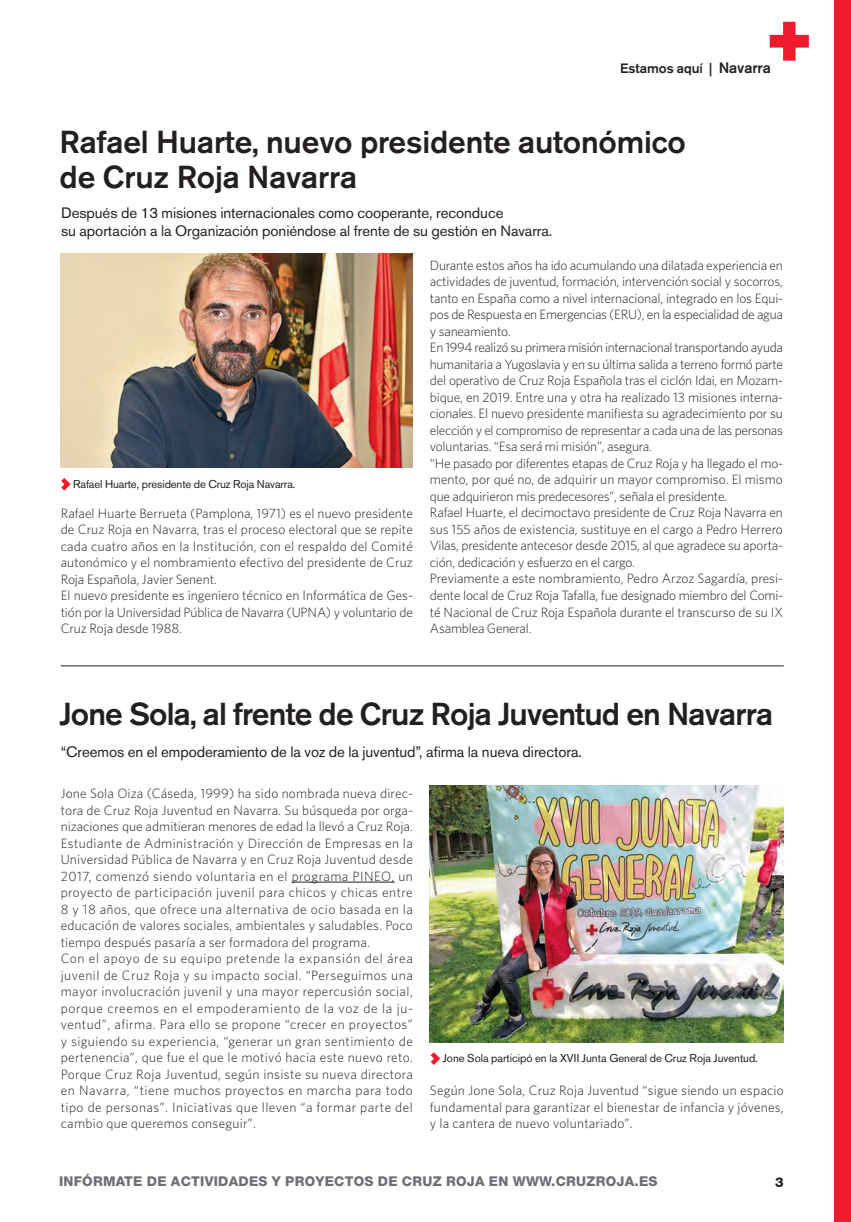
<style>
.page{position:relative;width:851px;height:1222px;background:#fff}
.page>*{position:absolute;margin:0;border:0;box-sizing:border-box;transform-origin:0 0}
.t1{font:500 31.5px/34.5px "Akzidenz Grotesk BE";letter-spacing:-.005em;color:#231f20}
.t2{font:500 31.5px "Akzidenz Grotesk BE";letter-spacing:-.025em;color:#231f20}
.t3{font:15px/18px "Akzidenz Grotesk BE";letter-spacing:-.005em;color:#231f20}
.t4{font:300 13.5px/16.5px "Whitney";color:#231f20}
.t5{font:300 13.5px/16.5px "Whitney";letter-spacing:.025em;color:#231f20}
.t6{font:800 13.5px "Helvetica Neue";letter-spacing:.02em;color:#6d6f74}
.t7{font:500 13.5px "Akzidenz Grotesk BE";letter-spacing:-.005em;color:#231f20}
.t8{font:800 13.5px "Helvetica Neue";color:#231f20}
.t9{font:11.25px "Akzidenz Grotesk BE";letter-spacing:-.005em;color:#231f20}
.s1{font-size:15px}
</style>
<div class="page">
<div style="left:834px;top:0;width:17px;height:1221px;background:#ee1b2c"></div>
<svg style="left:769px;top:22px;width:40px;height:39px"></svg>
<img style="left:61px;top:253px;width:352px;height:215px">
<hr style="left:292px;top:881px;width:103px;height:1px;background:#231f20">
<svg style="left:61px;top:478px;width:10px;height:12px"></svg>
<svg style="left:431px;top:1052px;width:9px;height:12px"></svg>
<hr style="left:61px;top:665px;width:723px;height:1px;background:#231f20">
<img style="left:430px;top:785px;width:354px;height:257px">
<p class="t7" style="left:620px;top:63px;width:152px">Estamos aquí | <span class="s1">Navarra</span></p>
<h1 class="t1" style="left:60px;top:128px;width:628px">Rafael Huarte, nuevo presidente autonómico de Cruz Roja Navarra</h1>
<p class="t3" style="left:61px;top:205px;width:493px">Después de 13 misiones internacionales como cooperante, reconduce<br>su aportación a la Organización poniéndose al frente de su gestión en Navarra.</p>
<p class="t9" style="left:73px;top:480px;width:224px">Rafael Huarte, presidente de Cruz Roja Navarra.</p>
<p class="t4" style="left:61px;top:505px;width:354px">Rafael Huarte Berrueta (Pamplona, 1971) es el nuevo presidente de Cruz Roja en Navarra, tras el proceso electoral que se repite cada cuatro años en la Institución, con el respaldo del Comité autonómico y el nombramiento efectivo del presidente de Cruz Roja Española, Javier Senent.<br>El nuevo presidente es ingeniero técnico en Informática de Ges&shy;tión por la Universidad Pública de Navarra (UPNA) y voluntario de Cruz Roja desde 1988.</p>
<p class="t4" style="left:430px;top:258px;width:355px">Durante estos años ha ido acumulando una dilatada experiencia en actividades de juventud, formación, intervención social y socorros, tanto en España como a nivel internacional, integrado en los Equi&shy;pos de Respuesta en Emergencias (ERU), en la especialidad de agua y saneamiento.<br>En 1994 realizó su primera misión internacional transportando ayuda humanitaria a Yugoslavia y en su última salida a terreno formó parte del operativo de Cruz Roja Española tras el ciclón Idai, en Mozam&shy;bique, en 2019. Entre una y otra ha realizado 13 misiones interna&shy;cionales. El nuevo presidente manifiesta su agradecimiento por su elección y el compromiso de representar a cada una de las personas voluntarias. “Esa será mi misión”, asegura.<br>“He pasado por diferentes etapas de Cruz Roja y ha llegado el mo&shy;mento, por qué no, de adquirir un mayor compromiso. El mismo que adquirieron mis predecesores”, señala el presidente.<br>Rafael Huarte, el decimoctavo presidente de Cruz Roja Navarra en sus 155 años de existencia, sustituye en el cargo a Pedro Herrero Vilas, presidente antecesor desde 2015, al que agradece su aporta&shy;ción, dedicación y esfuerzo en el cargo.<br>Previamente a este nombramiento, Pedro Arzoz Sagardía, presi&shy;dente local de Cruz Roja Tafalla, fue designado miembro del Comi&shy;té Nacional de Cruz Roja Española durante el transcurso de su IX Asamblea General.</p>
<h1 class="t2" style="left:59px;top:702px;width:715px">Jone Sola, al frente de Cruz Roja Juventud en Navarra</h1>
<p class="t3" style="left:61px;top:744px;width:523px">“Creemos en el empoderamiento de la voz de la juventud”, afirma la nueva directora.</p>
<p class="t5" style="left:61px;top:786px;width:354px">Jone Sola Oiza (Cáseda, 1999) ha sido nombrada nueva direc&shy;tora de Cruz Roja Juventud en Navarra. Su búsqueda por orga&shy;nizaciones que admitieran menores de edad la llevó a Cruz Roja.<br>Estudiante de Administración y Dirección de Empresas en la Universidad Pública de Navarra y en Cruz Roja Juventud desde 2017, comenzó siendo voluntaria en el programa PINEO, un proyecto de participación juvenil para chicos y chicas entre 8 y 18 años, que ofrece una alternativa de ocio basada en la educación de valores sociales, ambientales y saludables. Poco tiempo después pasaría a ser formadora del programa.<br>Con el apoyo de su equipo pretende la expansión del área juvenil de Cruz Roja y su impacto social. “Perseguimos una mayor involucración juvenil y una mayor repercusión social, porque creemos en el empoderamiento de la voz de la ju&shy;ventud”, afirma. Para ello se propone “crecer en proyectos” y siguiendo su experiencia, “generar un gran sentimiento de pertenencia”, que fue el que le motivó hacia este nuevo reto.<br>Porque Cruz Roja Juventud, según insiste su nueva directora en Navarra, “tiene muchos proyectos en marcha para todo tipo de personas”. Iniciativas que lleven “a formar parte del cambio que queremos conseguir”.</p>
<p class="t9" style="left:443px;top:1054px;width:316px">Jone Sola participó en la XVII Junta General de Cruz Roja Juventud.</p>
<p class="t4" style="left:430px;top:1083px;width:355px;text-align:justify">Según Jone Sola, Cruz Roja Juventud “sigue siendo un espacio fundamental para garantizar el bienestar de infancia y jóvenes, y la cantera de nuevo voluntariado”.</p>
<p class="t6" style="left:59px;top:1175px;width:600px">INFÓRMATE DE ACTIVIDADES Y PROYECTOS DE CRUZ ROJA EN WWW.CRUZROJA.ES</p>
<p class="t8" style="left:775px;top:1176px;width:10px">3</p>
</div>
